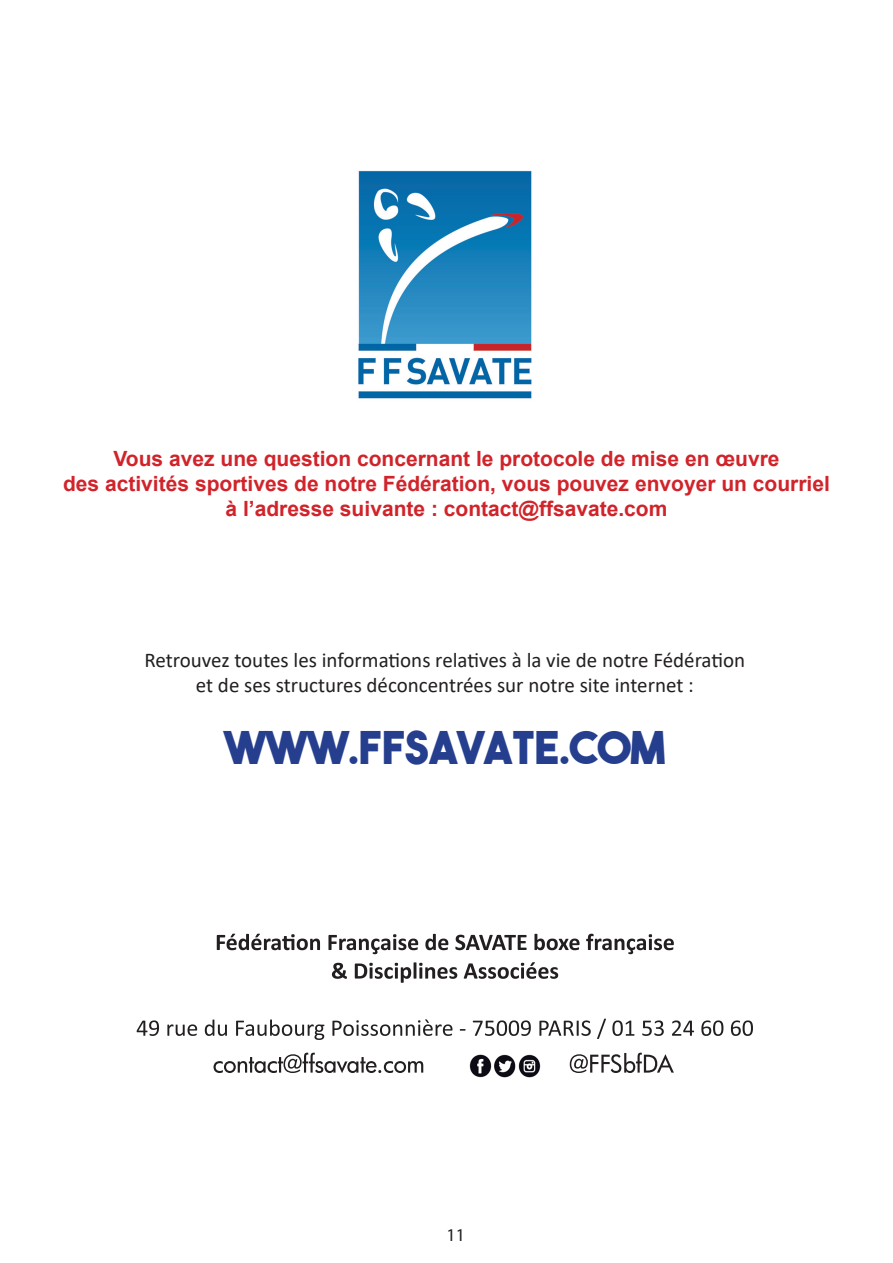
<style>
.page{position:relative;width:893px;height:1263px;background:#fff}
.page>*{position:absolute;margin:0;border:0;box-sizing:border-box;transform-origin:0 0}
.t1{font:45px "The Bold Font";color:#253f8e}
.t2{font:700 21px/25.2px "Arial";color:#d1232a;text-align:center}
.t3{font:21px/25.2px "Calibri";color:#231f20;text-align:center}
.t4{font:18px "Myriad Pro";color:#231f20}
</style>
<div class="page">
<img style="left:472px;top:1073px;width:66px;height:5px">
<svg style="left:214px;top:1053px;width:460px;height:20px"></svg>
<svg style="left:137px;top:1018px;width:616px;height:22px"></svg>
<svg style="left:332px;top:962px;width:226px;height:21px"></svg>
<svg style="left:217px;top:934px;width:457px;height:20px"></svg>
<img style="left:358px;top:170px;width:174px;height:229px">
<p class="t2" style="left:63px;top:447px;width:768px">Vous avez une question concernant le protocole de mise en œuvre<br>des activités sportives de notre Fédération, vous pouvez envoyer un courriel à l’adresse suivante : contact@ffsavate.com</p>
<p class="t3" style="left:144px;top:647px;width:602px">Retrouvez toutes les informations relatives à la vie de notre Fédération et de ses structures déconcentrées sur notre site internet :</p>
<h1 class="t1" style="left:225px;top:719px;width:442px">WWW.FFSAVATE.COM</h1>
<p class="t4" style="left:446px;top:1223px;width:20px">11</p>
</div>
